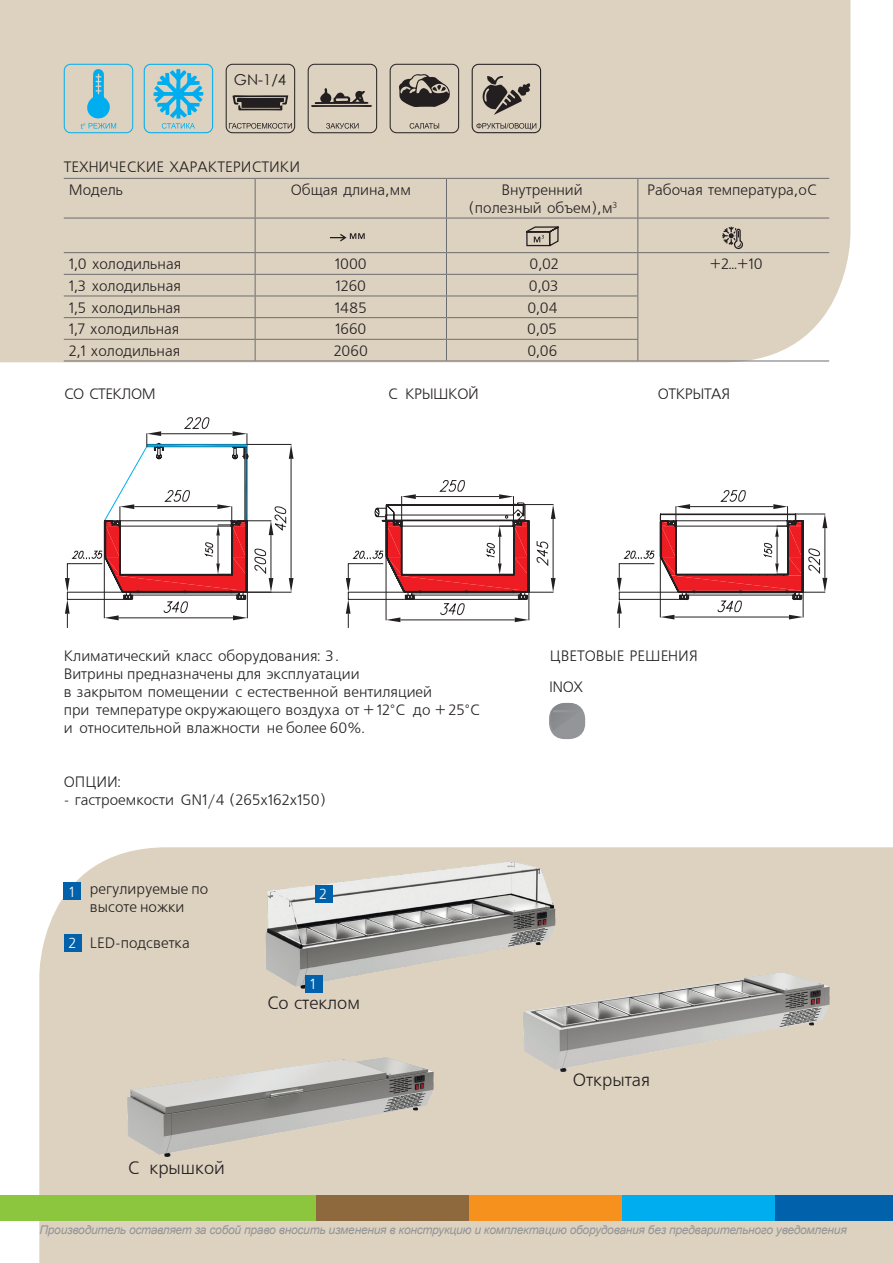
<style>
.page{position:relative;width:893px;height:1263px;background:#fff}
.page>*{position:absolute;margin:0;border:0;box-sizing:border-box;transform-origin:0 0}
.t1{font:18px "Free Set";color:#231f20}
.t2{font:15px/18px "Free Set";color:#231f20}
.t3{font:15px "Free Set";letter-spacing:-.03em;color:#231f20}
.t4{font:15px "Century Gothic";color:#231f20}
.t5{font:14.55px "Free Set";color:#fff}
.t6{font:italic 12px "Arial";letter-spacing:-.02em;color:#939598}
.t7{font:7.5px "Arial";color:#00aeef}
</style>
<div class="page">
<div style="left:0;top:0;width:850px;height:362px;background:#ddd2c0"></div>
<div style="left:39px;top:847px;width:854px;height:416px;background:#ddd2c0"></div>
<hr style="left:64px;top:178px;width:191px;height:1px;background:#6c6d70">
<hr style="left:255px;top:178px;width:191px;height:1px;background:#6c6d70">
<hr style="left:255px;top:179px;width:1px;height:39px;background:#6c6d70">
<hr style="left:446px;top:178px;width:192px;height:1px;background:#6c6d70">
<hr style="left:446px;top:179px;width:1px;height:39px;background:#6c6d70">
<hr style="left:638px;top:178px;width:191px;height:1px;background:#6c6d70">
<hr style="left:637px;top:179px;width:1px;height:39px;background:#6c6d70">
<hr style="left:255px;top:218px;width:1px;height:34px;background:#6c6d70">
<hr style="left:446px;top:218px;width:1px;height:34px;background:#6c6d70">
<hr style="left:637px;top:218px;width:1px;height:34px;background:#6c6d70">
<hr style="left:64px;top:218px;width:191px;height:1px;background:#6c6d70">
<hr style="left:255px;top:218px;width:191px;height:1px;background:#6c6d70">
<hr style="left:446px;top:218px;width:192px;height:1px;background:#6c6d70">
<hr style="left:638px;top:218px;width:191px;height:1px;background:#6c6d70">
<hr style="left:64px;top:252px;width:191px;height:1px;background:#6c6d70">
<hr style="left:255px;top:252px;width:191px;height:1px;background:#6c6d70">
<hr style="left:446px;top:252px;width:192px;height:1px;background:#6c6d70">
<hr style="left:638px;top:252px;width:191px;height:1px;background:#6c6d70">
<hr style="left:64px;top:274px;width:191px;height:1px;background:#6c6d70">
<hr style="left:255px;top:274px;width:191px;height:1px;background:#6c6d70">
<hr style="left:446px;top:274px;width:192px;height:1px;background:#6c6d70">
<svg style="left:255px;top:253px;width:1px;height:108px"></svg>
<svg style="left:446px;top:253px;width:1px;height:108px"></svg>
<svg style="left:637px;top:253px;width:1px;height:108px"></svg>
<hr style="left:64px;top:296px;width:191px;height:1px;background:#6c6d70">
<hr style="left:255px;top:296px;width:191px;height:1px;background:#6c6d70">
<hr style="left:446px;top:296px;width:192px;height:1px;background:#6c6d70">
<hr style="left:64px;top:317px;width:191px;height:1px;background:#6c6d70">
<hr style="left:255px;top:317px;width:191px;height:1px;background:#6c6d70">
<hr style="left:446px;top:317px;width:192px;height:1px;background:#6c6d70">
<hr style="left:64px;top:339px;width:191px;height:1px;background:#6c6d70">
<hr style="left:255px;top:339px;width:191px;height:1px;background:#6c6d70">
<hr style="left:446px;top:339px;width:192px;height:1px;background:#6c6d70">
<hr style="left:64px;top:361px;width:191px;height:1px;background:#6c6d70">
<hr style="left:255px;top:361px;width:191px;height:1px;background:#6c6d70">
<hr style="left:446px;top:361px;width:192px;height:1px;background:#6c6d70">
<hr style="left:638px;top:361px;width:191px;height:1px;background:#6c6d70">
<div style="left:775px;top:1195px;width:118px;height:25px;background:#0161aa"></div>
<div style="left:622px;top:1195px;width:153px;height:25px;background:#00aeef"></div>
<div style="left:469px;top:1195px;width:153px;height:25px;background:#f6911e"></div>
<div style="left:315px;top:1195px;width:154px;height:25px;background:#8f693e"></div>
<div style="left:0;top:1195px;width:315px;height:25px;background:#8bc63e"></div>
<div style="left:550px;top:704px;width:34px;height:34px;background:#939598;border-radius:15px"></div>
<div style="left:549px;top:703px;width:36px;height:36px;border:2px solid #939598;border-radius:15px"></div>
<svg style="left:550px;top:703px;width:32px;height:28px"></svg>
<svg style="left:722px;top:227px;width:22px;height:23px"></svg>
<svg style="left:330px;top:233px;width:35px;height:8px"></svg>
<svg style="left:525px;top:225px;width:35px;height:22px"></svg>
<svg style="left:87px;top:69px;width:29px;height:60px;background:#85c3d2"></svg>
<div style="left:64px;top:64px;width:69px;height:69px;border:1px solid #00aeef;border-radius:6px"></div>
<svg style="left:399px;top:74px;width:51px;height:33px;background:#706962"></svg>
<div style="left:390px;top:64px;width:69px;height:69px;border:1px solid #231f20;border-radius:6px"></div>
<svg style="left:410px;top:123px;width:29px;height:6px"></svg>
<div style="left:308px;top:64px;width:69px;height:69px;border:1px solid #231f20;border-radius:6px"></div>
<svg style="left:326px;top:123px;width:33px;height:6px"></svg>
<svg style="left:311px;top:88px;width:61px;height:19px"></svg>
<div style="left:144px;top:64px;width:69px;height:69px;border:1px solid #00aeef;border-radius:6px"></div>
<svg style="left:153px;top:69px;width:50px;height:60px;background:#82c3d2"></svg>
<div style="left:472px;top:64px;width:69px;height:69px;border:1px solid #231f20;border-radius:6px"></div>
<svg style="left:476px;top:123px;width:60px;height:7px"></svg>
<svg style="left:481px;top:75px;width:50px;height:40px;background:#958c82"></svg>
<img style="left:128px;top:1057px;width:306px;height:99px">
<img style="left:524px;top:973px;width:306px;height:99px">
<div style="left:64px;top:883px;width:17px;height:17px;background:#0161aa"></div>
<div style="left:64px;top:934px;width:17px;height:17px;background:#0161aa"></div>
<img style="left:257px;top:861px;width:300px;height:131px">
<div style="left:315px;top:885px;width:17px;height:17px;background:#0161aa"></div>
<div style="left:305px;top:975px;width:17px;height:17px;background:#0161aa"></div>
<svg style="left:232px;top:95px;width:56px;height:15px"></svg>
<div style="left:226px;top:64px;width:69px;height:69px;border:1px solid #231f20;border-radius:6px"></div>
<svg style="left:229px;top:123px;width:63px;height:6px"></svg>
<svg style="left:65px;top:417px;width:229px;height:211px"></svg>
<svg style="left:346px;top:480px;width:210px;height:148px"></svg>
<svg style="left:617px;top:490px;width:210px;height:138px"></svg>
<p class="t7" style="left:81px;top:121px;width:7px">t°</p>
<p class="t4" style="left:234px;top:69px;width:54px">GN-1/4</p>
<p class="t2" style="left:69px;top:156px;width:233px;line-height:23px;text-indent:-5px">ТЕХНИЧЕСКИЕ ХАРАКТЕРИСТИКИ<br>Модель</p>
<p class="t2" style="left:291px;top:182px;width:122px">Общая длина,мм</p>
<p class="t2" style="left:469px;top:182px;width:150px;text-align:center">Внутренний (полезный объем),м<sup>3</sup></p>
<p class="t2" style="left:647px;top:182px;width:171px">Рабочая температура,оС</p>
<p class="t2" style="left:69px;top:256px;width:114px">1,0 холодильная</p>
<p class="t2" style="left:335px;top:256px;width:33px">1000</p>
<p class="t2" style="left:530px;top:256px;width:31px">0,02</p>
<p class="t2" style="left:710px;top:256px;width:54px">+2…+10</p>
<p class="t2" style="left:69px;top:277px;width:114px">1,3 холодильная</p>
<p class="t2" style="left:335px;top:277px;width:32px">1260</p>
<p class="t2" style="left:529px;top:277px;width:31px">0,03</p>
<p class="t2" style="left:69px;top:299px;width:113px">1,5 холодильная</p>
<p class="t2" style="left:335px;top:299px;width:33px">1485</p>
<p class="t2" style="left:527px;top:299px;width:32px">0,04</p>
<p class="t2" style="left:69px;top:321px;width:112px">1,7 холодильная</p>
<p class="t2" style="left:335px;top:321px;width:33px">1660</p>
<p class="t2" style="left:527px;top:321px;width:31px">0,05</p>
<p class="t2" style="left:69px;top:342px;width:113px">2,1 холодильная</p>
<p class="t2" style="left:334px;top:342px;width:36px">2060</p>
<p class="t2" style="left:527px;top:342px;width:31px">0,06</p>
<p class="t3" style="left:64px;top:386px;width:94px">СО СТЕКЛОМ</p>
<p class="t3" style="left:388px;top:386px;width:93px">С КРЫШКОЙ</p>
<p class="t3" style="left:658px;top:386px;width:74px">ОТКРЫТАЯ</p>
<p class="t2" style="left:64px;top:648px;width:276px">Климатический класс оборудования: 3 .</p>
<p class="t2" style="left:550px;top:648px;width:150px">ЦВЕТОВЫЕ РЕШЕНИЯ</p>
<p class="t2" style="left:64px;top:666px;width:417px">Витрины предназначены для эксплуатации<br>в закрытом помещении с естественной вентиляцией<br>при температуре окружающего воздуха от + 12°С до + 25°С и относительной влажности не более 60%.</p>
<p class="t2" style="left:549px;top:678px;width:36px">INOX</p>
<p class="t2" style="left:64px;top:774px;width:58px">ОПЦИИ:</p>
<p class="t2" style="left:64px;top:792px;width:264px">- гастроемкости GN1/4 (265х162х150)</p>
<p class="t5" style="left:69px;top:884px;width:7px">1</p>
<p class="t5" style="left:68px;top:935px;width:9px">2</p>
<p class="t2" style="left:90px;top:881px;width:120px">регулируемые по высоте ножки</p>
<p class="t2" style="left:90px;top:935px;width:101px">LED-подсветка</p>
<p class="t5" style="left:319px;top:887px;width:9px">2</p>
<p class="t5" style="left:310px;top:977px;width:7px">1</p>
<p class="t1" style="left:267px;top:994px;width:95px">Со стеклом</p>
<p class="t1" style="left:128px;top:1158px;width:99px">С крышкой</p>
<p class="t1" style="left:573px;top:1070px;width:79px">Открытая</p>
<p class="t6" style="left:39px;top:1222px;width:809px">Производитель оставляет за собой право вносить изменения в конструкцию и комплектацию оборудования без предварительного уведомления</p>
</div>
